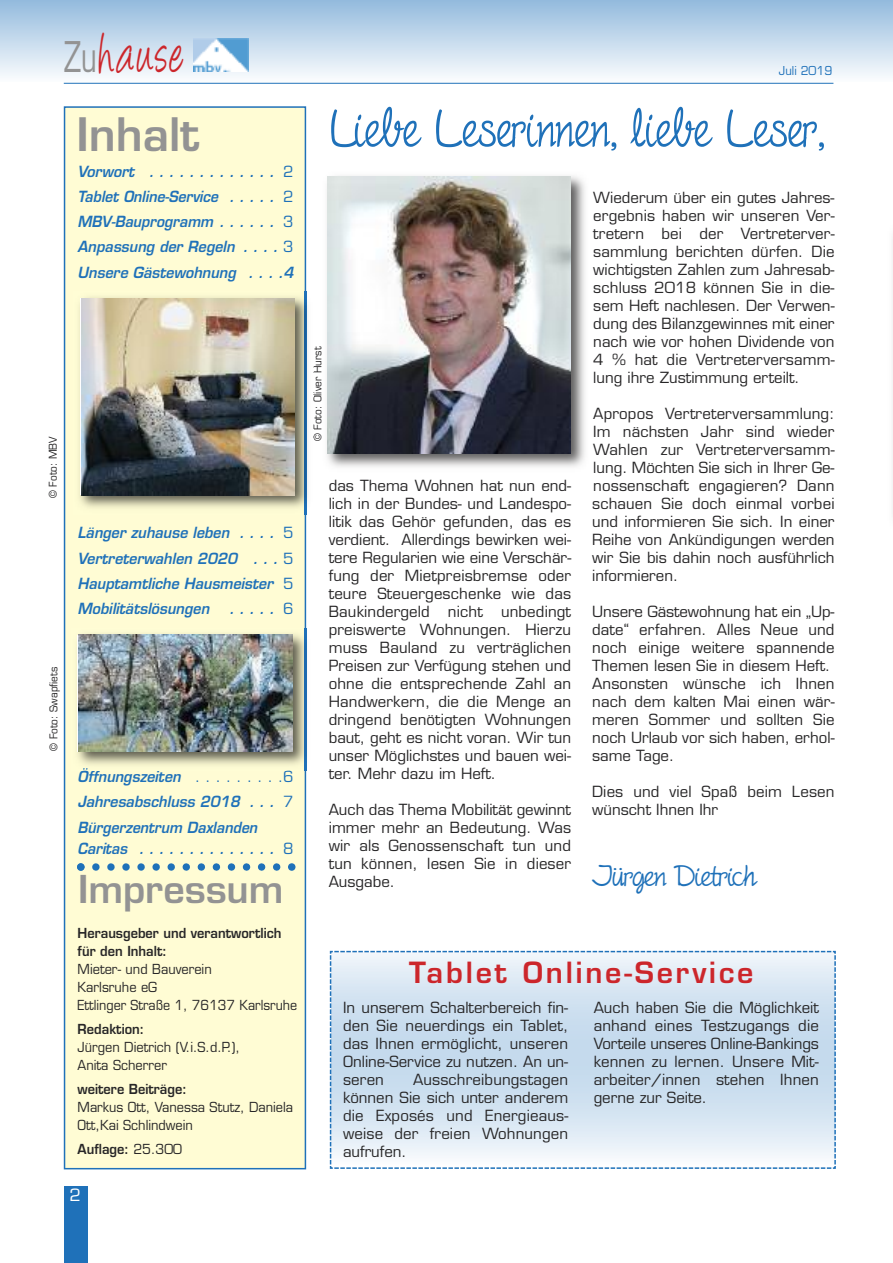
<style>
.page{position:relative;width:893px;height:1263px;background:#fff}
.page>*{position:absolute;margin:0;border:0;box-sizing:border-box;transform-origin:0 0}
.t1{font:66.3px "Angelina";letter-spacing:.065em;color:#cc262b;scale:.7 1}
.t2{font:60px "Fineliner Script";color:#1f71b9;scale:.9 1}
.t3{font:600 45px "Eurostile";color:#939393}
.t4{font:600 37.5px "Eurostile";color:#939393}
.t5{font:33.15px "Fineliner Script";letter-spacing:-.015em;color:#1f71b9;scale:1.05 1}
.t6{font:600 28.5px "Eurostile";letter-spacing:.1em;color:#cc262b}
.t7{font:16.5px "Eurostile";color:#fff}
.t8{font:15px/18px "Eurostile";letter-spacing:.01em;color:#272627;text-align:justify}
.t9{font:italic 600 15px/25.2px "Eurostile";color:#1f71b9;text-align:justify;scale:.95 1}
.t10{font:italic 600 15px "Eurostile";color:#1f71b9;scale:.93 1}
.t11{font:13.5px/17.9px "Eurostile";color:#272627;scale:.95 1}
.t12{font:600 13.5px/17.9px "Eurostile";color:#272627;scale:.95 1}
.t13{font:12px "Eurostile";color:#1f71b9;scale:.95 1}
.t14{font:10.5px "Eurostile";color:#272627;scale:.95 1}
.s1{font-family:"Eurostile";font-size:41.25px;color:#939393}
.s2{font-weight:400;font-style:normal}
.s3{font-weight:400}
</style>
<div class="page">
<img style="left:892px;top:239px;width:1px;height:275px">
<div style="left:64px;top:1186px;width:23px;height:77px;background:#1f71b9"></div>
<div style="left:0;top:0;width:893px;height:82px;background:linear-gradient(to bottom,#93badd,#fafcfd)"></div>
<hr style="left:64px;top:83px;width:769px;height:1px;background:#1f71b9">
<img style="left:194px;top:39px;width:55px;height:32px">
<div style="left:65px;top:108px;width:240px;height:1060px;background:#fffcd4"></div>
<div style="left:64px;top:106px;width:242px;height:1063px;border:2px solid #1f71b9"></div>
<img style="left:327px;top:176px;width:258px;height:291px">
<img style="left:328px;top:177px;width:243px;height:276px">
<svg style="left:77px;top:863px;width:218px;height:8px"></svg>
<svg style="left:329px;top:950px;width:507px;height:219px;background:#d4e3f1"></svg>
<img style="left:79px;top:291px;width:229px;height:224px">
<img style="left:305px;top:291px;width:1px;height:224px">
<img style="left:313px;top:366px;width:1px;height:73px">
<img style="left:81px;top:298px;width:214px;height:197px">
<img style="left:77px;top:628px;width:230px;height:143px">
<img style="left:305px;top:628px;width:1px;height:143px">
<svg style="left:80px;top:768px;width:9px;height:3px"></svg>
<img style="left:79px;top:635px;width:213px;height:117px">
<h1 class="t1" style="left:64px;top:7px;width:173px"><span class="s1">Zu</span>hause</h1>
<h3 class="t3" style="left:77px;top:118px;width:125px">Inhalt</h3>
<p class="t9" style="left:78px;top:160px;width:232px;text-align:left">Vorwort ............. <span class="s2">2<br></span>Tablet Online-Service . . . . . <span class="s2">2<br></span>MBV-Bauprogramm . . . . . . <span class="s2">3<br></span>Anpassung der Regeln . . . . <span class="s2">3<br></span>Unsere Gästewohnung . . . .4</p>
<p class="t14" style="left:49px;top:498px;width:66px;rotate:-90deg">© Foto: MBV</p>
<p class="t9" style="left:78px;top:522px;width:229px">Länger zuhause leben . . . . <span class="s2">5<br></span>Vertreterwahlen 2020 . . . <span class="s2">5<br></span>Hauptamtliche Hausmeister <span class="s2">5<br></span>Mobilitätslösungen . . . . . <span class="s2">6</span></p>
<p class="t14" style="left:50px;top:750px;width:89px;rotate:-90deg">© Foto: Swapfiets</p>
<p class="t9" style="left:78px;top:765px;width:229px">Öffnungszeiten <span class="s2">. . . . . . . . .6<br></span>Jahresabschluss 2018 . . . <span class="s2">7<br></span>Bürgerzentrum Daxlanden</p>
<p class="t10" style="left:78px;top:842px;width:234px">Caritas .............. <span class="s2">8</span></p>
<h3 class="t4" style="left:78px;top:875px;width:207px">Impressum</h3>
<p class="t12" style="left:78px;top:926px;width:216px">Herausgeber und verantwortlich für den Inhalt:</p>
<p class="t11" style="left:78px;top:961px;width:233px">Mieter- und Bauverein<br>Karlsruhe eG<br>Ettlinger Straße 1, 76137 Karlsruhe</p>
<p class="t12" style="left:78px;top:1021px;width:72px">Redaktion:</p>
<p class="t11" style="left:78px;top:1039px;width:172px">Jürgen Dietrich (V.i.S.d.P.),<br>Anita Scherrer</p>
<p class="t12" style="left:78px;top:1081px;width:116px">weitere Beiträge:</p>
<p class="t11" style="left:78px;top:1099px;width:228px">Markus Ott, Vanessa Stutz, Daniela<br>Ott,Kai Schlindwein</p>
<p class="t12" style="left:78px;top:1142px;width:111px">Auflage: <span class="s3">25.300</span></p>
<p class="t7" style="left:70px;top:1189px;width:13px">2</p>
<p class="t13" style="left:779px;top:66px;width:58px">Juli 2019</p>
<h2 class="t2" style="left:330px;top:97px;width:551px">Liebe Leserinnen, liebe Leser,</h2>
<p class="t14" style="left:314px;top:441px;width:101px;rotate:-90deg">© Foto: Oliver Hurst</p>
<p class="t8" style="left:329px;top:478px;width:244px">das Thema Wohnen hat nun end&shy;lich in der Bundes- und Landespo&shy;litik das Gehör gefunden, das es verdient. Allerdings bewirken wei&shy;tere Regularien wie eine Verschär&shy;fung der Mietpreisbremse oder teure Steuergeschenke wie das Baukindergeld nicht unbedingt preiswerte Wohnungen. Hierzu muss Bauland zu verträglichen Preisen zur Verfügung stehen und ohne die entsprechende Zahl an Handwerkern, die die Menge an dringend benötigten Wohnungen baut, geht es nicht voran. Wir tun unser Möglichstes und bauen wei&shy;ter. Mehr dazu im Heft.</p>
<p class="t8" style="left:329px;top:802px;width:244px">Auch das Thema Mobilität gewinnt immer mehr an Bedeutung. Was wir als Genossenschaft tun und tun können, lesen Sie in dieser Ausgabe.</p>
<p class="t8" style="left:593px;top:190px;width:243px">Wiederum über ein gutes Jahres&shy;ergebnis haben wir unseren Ver&shy;tretern bei der Vertreterver&shy;sammlung berichten dürfen. Die wichtigsten Zahlen zum Jahresab&shy;schluss 2018 können Sie in die&shy;sem Heft nachlesen. Der Verwen&shy;dung des Bilanzgewinnes mit einer nach wie vor hohen Dividende von 4 % hat die Vertreterversamm&shy;lung ihre Zustimmung erteilt.</p>
<p class="t8" style="left:592px;top:406px;width:244px">Apropos Vertreterversammlung:<br>Im nächsten Jahr sind wieder Wahlen zur Vertreterversamm&shy;lung. Möchten Sie sich in Ihrer Ge&shy;nossenschaft engagieren? Dann schauen Sie doch einmal vorbei und informieren Sie sich. In einer Reihe von Ankündigungen werden wir Sie bis dahin noch ausführlich informieren.</p>
<p class="t8" style="left:592px;top:604px;width:244px;text-align:left">Unsere Gästewohnung hat ein „Up&shy;date“ erfahren. Alles Neue und noch einige weitere spannende<br>Themen lesen Sie in diesem Heft.<br>Ansonsten wünsche ich Ihnen nach dem kalten Mai einen wär&shy;meren Sommer und sollten Sie noch Urlaub vor sich haben, erhol&shy;same Tage.</p>
<p class="t8" style="left:592px;top:784px;width:244px">Dies und viel Spaß beim Lesen wünscht Ihnen Ihr</p>
<h3 class="t5" style="left:592px;top:858px;width:158px">Jürgen Dietrich</h3>
<h3 class="t6" style="left:409px;top:961px;width:346px">Tablet Online-Service</h3>
<p class="t8" style="left:343px;top:1000px;width:227px">In unserem Schalterbereich fin&shy;den Sie neuerdings ein Tablet, das Ihnen ermöglicht, unseren Online-Service zu nutzen. An un&shy;seren</p>
<p class="t8" style="left:343px;top:1072px;width:227px;text-indent:70px">Ausschreibungstagen können Sie sich unter anderem die Exposés und Energieaus&shy;weise der freien Wohnungen aufrufen.</p>
<p class="t8" style="left:594px;top:1000px;width:227px">Auch haben Sie die Möglichkeit anhand eines Testzugangs die Vorteile unseres Online-Bankings kennen zu lernen. Unsere Mit&shy;arbeiter/innen stehen Ihnen gerne zur Seite.</p>
</div>
